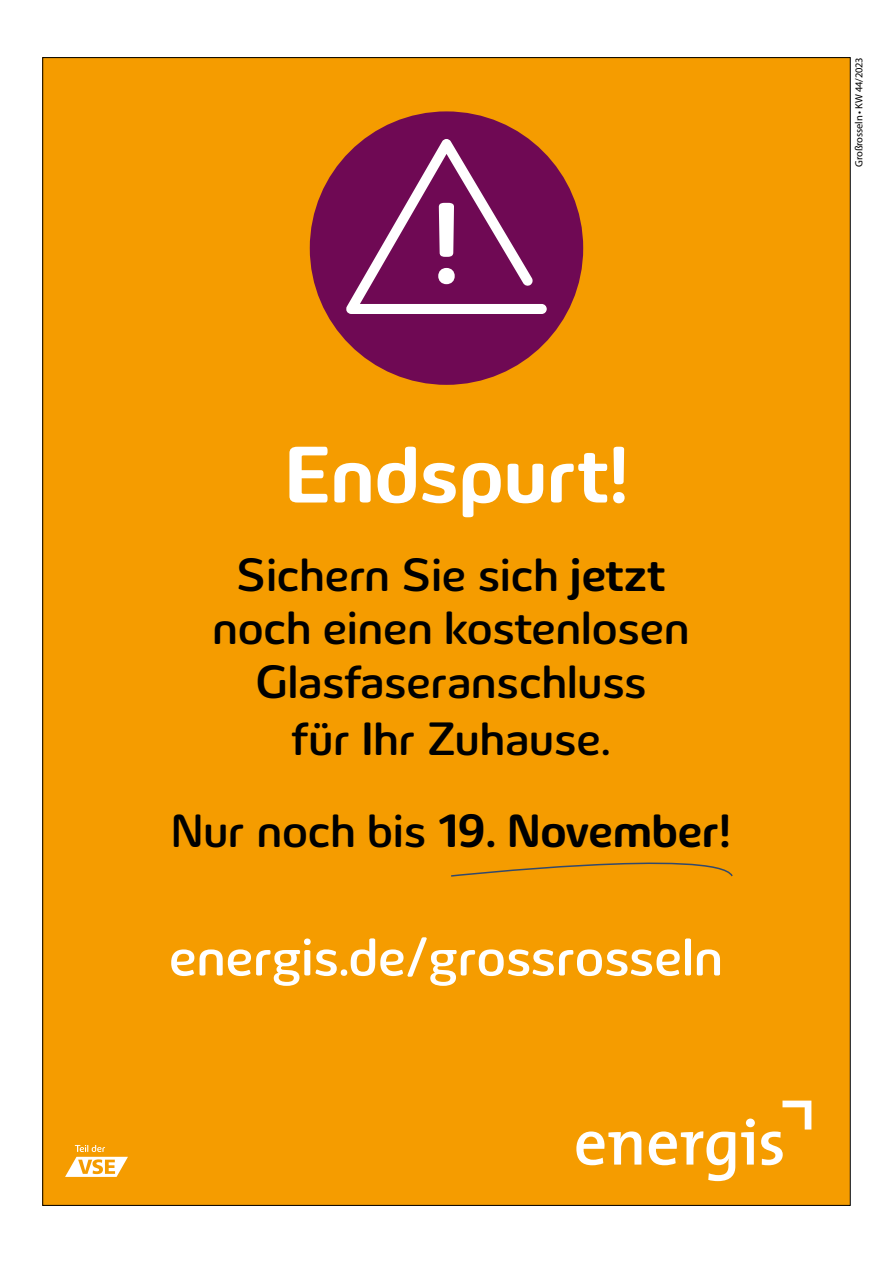
<style>
.page{position:relative;width:893px;height:1263px;background:#fff}
.page>*{position:absolute;margin:0;border:0;box-sizing:border-box;transform-origin:0 0}
.t1{font:700 82.05px "Innogy";color:#fff}
.t2{font:500 54.6px "Innogy";letter-spacing:-.005em;color:#fff}
.t3{font:500 47.85px/53.2px "Innogy";color:#000;text-align:center}
.t4{font:10.5px "Myriad Pro";letter-spacing:-.015em;color:#000}
.s1{font-weight:700}
</style>
<div class="page">
<div style="left:43px;top:57px;width:807px;height:1148px;background:#f59c00"></div>
<svg style="left:576px;top:1100px;width:235px;height:81px"></svg>
<svg style="left:65px;top:1145px;width:63px;height:32px"></svg>
<div style="left:310px;top:111px;width:273px;height:274px;background:#6f0954;border-radius:50%"></div>
<svg style="left:346px;top:139px;width:201px;height:175px"></svg>
<svg style="left:451px;top:862px;width:282px;height:15px"></svg>
<h1 class="t1" style="left:285px;top:426px;width:345px">Endspurt!</h1>
<p class="t3" style="left:212px;top:548px;width:479px">Sichern Sie sich <span class="s1">jetzt </span>noch einen kostenlosen<br>Glasfaseranschluss</p>
<p class="t3" style="left:171px;top:693px;width:561px;line-height:91.8px">für Ihr Zuhause.<br>Nur noch bis <span class="s1">19. November!</span></p>
<p class="t2" style="left:169px;top:925px;width:555px">energis.de/grossrosseln</p>
<p class="t4" style="left:853px;top:167px;width:111px;rotate:-90deg">Großrosseln • KW 44/2023</p>
</div>
